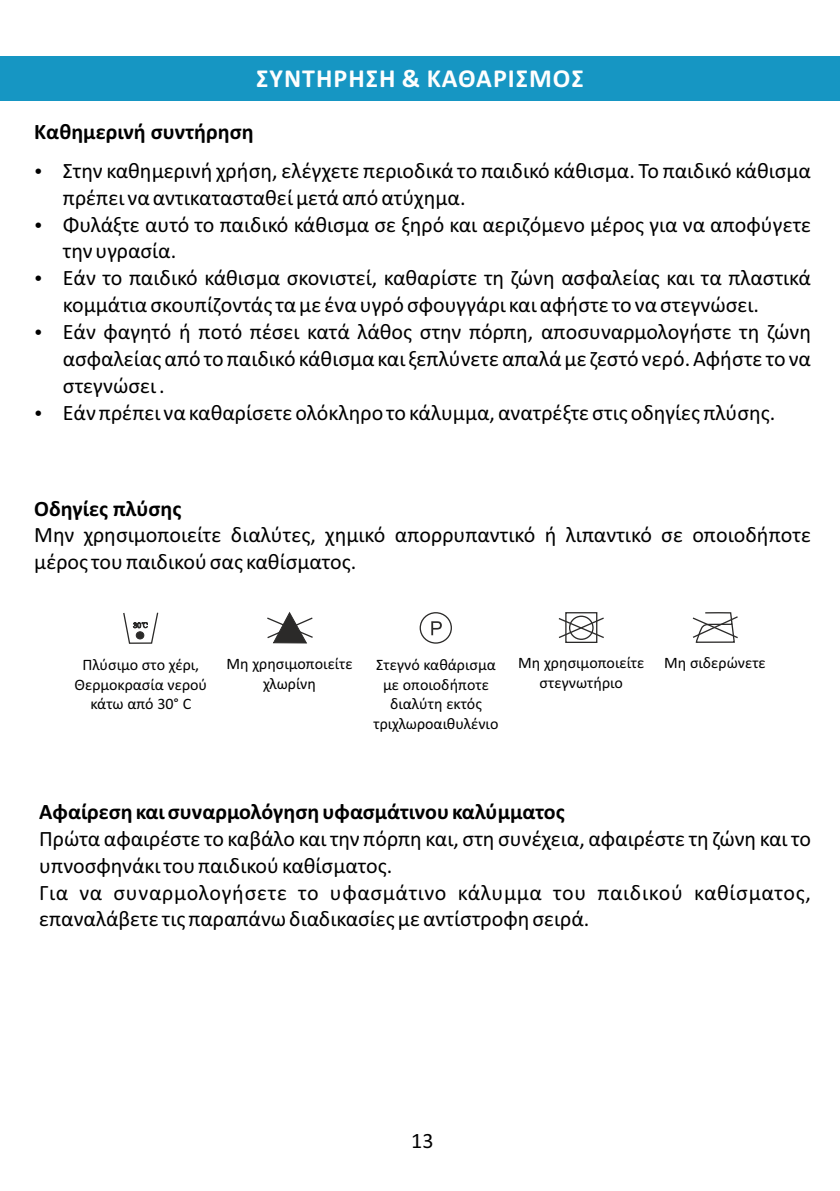
<style>
.page{position:relative;width:840px;height:1191px;background:#fff}
.page>*{position:absolute;margin:0;border:0;box-sizing:border-box;transform-origin:0 0}
.t1{font:700 26px "Calibri";letter-spacing:.04em;color:#fefefe}
.t2{font:22px/26.8px "Calibri";color:#000}
.t3{font:700 22px "Calibri";color:#000}
.t4{font:16px/19.6px "Calibri";color:#000;text-align:center}
</style>
<div class="page">
<div style="left:0;top:57px;width:839px;height:44px;background:#1696c3"></div>
<svg style="left:123px;top:612px;width:36px;height:32px"></svg>
<div style="left:136px;top:632px;width:8px;height:7px;background:#2b2a29;border-radius:50%"></div>
<div style="left:136px;top:631px;width:8px;height:8px;border:1px solid #2b2a29;border-radius:50%"></div>
<svg style="left:267px;top:612px;width:46px;height:31px"></svg>
<div style="left:419px;top:612px;width:32px;height:31px;border:1px solid #2b2a29;border-radius:50%"></div>
<svg style="left:431px;top:621px;width:10px;height:14px"></svg>
<div style="left:565px;top:612px;width:32px;height:31px;border:1px solid #2b2a29"></div>
<div style="left:568px;top:615px;width:25px;height:25px;border:1px solid #2b2a29;border-radius:50%"></div>
<svg style="left:558px;top:616px;width:46px;height:23px"></svg>
<svg style="left:692px;top:612px;width:46px;height:31px"></svg>
<p class="t1" style="left:256px;top:68px;width:329px">ΣΥΝΤΗΡΗΣΗ &amp; ΚΑΘΑΡΙΣΜΟΣ</p>
<p class="t3" style="left:34px;top:122px;width:221px">Καθημερινή συντήρηση</p>
<p class="t2" style="left:63px;top:159px;width:749px;text-indent:-29px">• Στην καθημερινή χρήση, ελέγχετε περιοδικά το παιδικό κάθισμα. Το παιδικό κάθισμα πρέπει να αντικατασταθεί μετά από ατύχημα.</p>
<p class="t2" style="left:63px;top:213px;width:749px;text-indent:-29px">• Φυλάξτε αυτό το παιδικό κάθισμα σε ξηρό και αεριζόμενο μέρος για να αποφύγετε την υγρασία.</p>
<p class="t2" style="left:63px;top:266px;width:749px;text-indent:-29px">• Εάν το παιδικό κάθισμα σκονιστεί, καθαρίστε τη ζώνη ασφαλείας και τα πλαστικά κομμάτια σκουπίζοντάς τα με ένα υγρό σφουγγάρι και αφήστε το να στεγνώσει.</p>
<p class="t2" style="left:63px;top:320px;width:749px;text-align:justify;text-indent:-29px">• Εάν φαγητό ή ποτό πέσει κατά λάθος στην πόρπη, αποσυναρμολογήστε τη ζώνη ασφαλείας από το παιδικό κάθισμα και ξεπλύνετε απαλά με ζεστό νερό. Αφήστε το να στεγνώσει .</p>
<p class="t2" style="left:34px;top:401px;width:742px">• Εάν πρέπει να καθαρίσετε ολόκληρο το κάλυμμα, ανατρέξτε στις οδηγίες πλύσης.</p>
<p class="t3" style="left:34px;top:499px;width:148px">Οδηγίες πλύσης</p>
<p class="t2" style="left:34px;top:523px;width:777px">Μην χρησιμοποιείτε διαλύτες, χημικό απορρυπαντικό ή λιπαντικό σε οποιοδήποτε μέρος του παιδικού σας καθίσματος.</p>
<p class="t4" style="left:74px;top:656px;width:134px">Πλύσιμο στο χέρι,<br>Θερμοκρασία νερού κάτω από 30° C</p>
<p class="t4" style="left:226px;top:655px;width:128px">Μη χρησιμοποιείτε χλωρίνη</p>
<p class="t4" style="left:373px;top:656px;width:126px">Στεγνό καθάρισμα με οποιοδήποτε διαλύτη εκτός τριχλωροαιθυλένιο</p>
<p class="t4" style="left:518px;top:654px;width:128px">Μη χρησιμοποιείτε στεγνωτήριο</p>
<p class="t4" style="left:663px;top:654px;width:103px">Μη σιδερώνετε</p>
<p class="t3" style="left:39px;top:802px;width:526px">Αφαίρεση και συναρμολόγηση υφασμάτινου καλύμματος</p>
<p class="t2" style="left:39px;top:827px;width:773px">Πρώτα αφαιρέστε το καβάλο και την πόρπη και, στη συνέχεια, αφαιρέστε τη ζώνη και το υπνοσφηνάκι του παιδικού καθίσματος.<br>Για να συναρμολογήσετε το υφασμάτινο κάλυμμα του παιδικού καθίσματος, επαναλάβετε τις παραπάνω διαδικασίες με αντίστροφη σειρά.</p>
<p class="t2" style="left:411px;top:1129px;width:24px">13</p>
</div>
